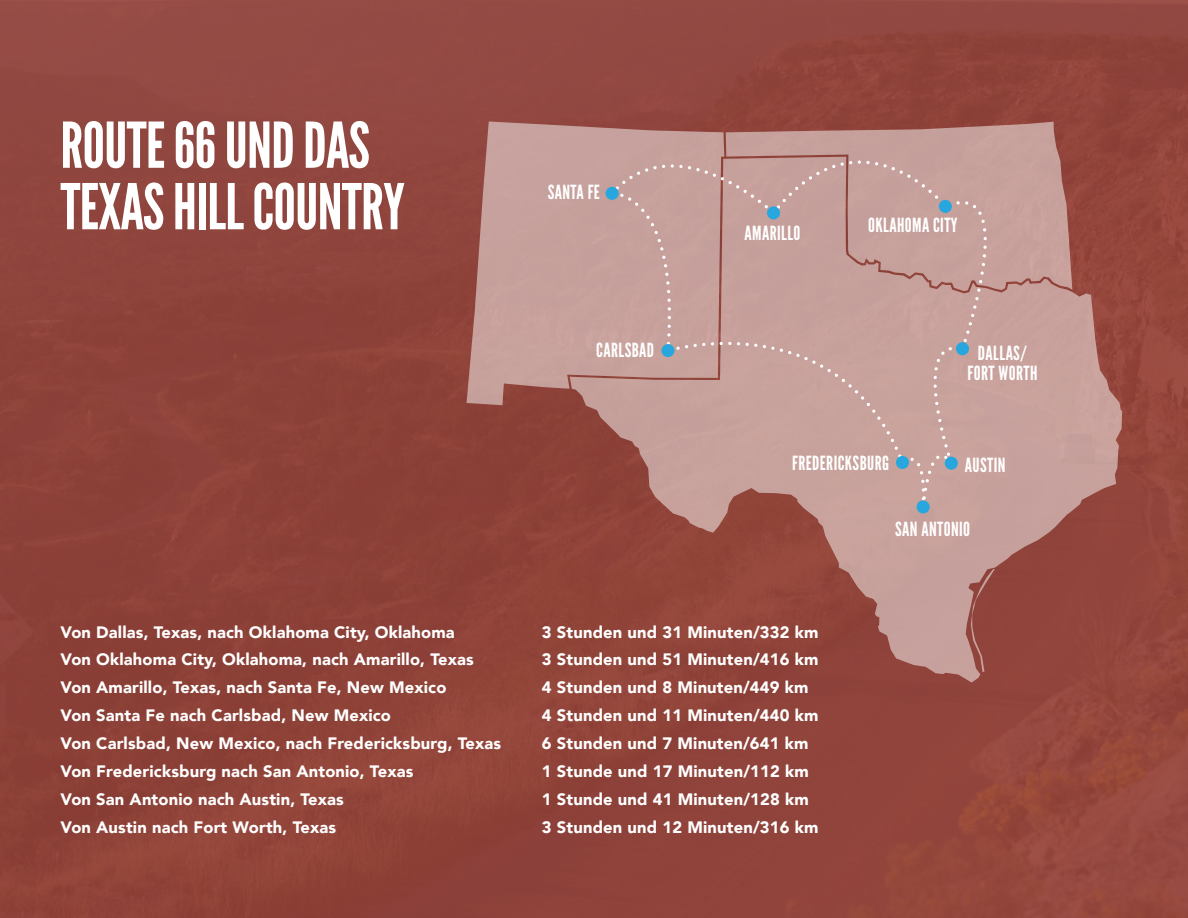
<style>
.page{position:relative;width:1188px;height:918px;background:#90443a}
.page>*{position:absolute;margin:0;border:0;box-sizing:border-box;transform-origin:0 0}
.t1{font:63px/61.5px "League Gothic";letter-spacing:-.01em;color:#fff}
.t2{font:19.5px/19.5px "League Gothic";letter-spacing:.02em;color:#fff;text-align:center}
.t3{font:900 16.5px "Avenir";letter-spacing:.01em;color:#fff}
</style>
<div class="page">
<svg style="left:467px;top:122px;width:257px;height:283px;fill:#c6a09c"></svg>
<svg style="left:726px;top:122px;width:333px;height:35px;fill:#c59f9b"></svg>
<svg style="left:570px;top:157px;width:552px;height:526px"></svg>
<div style="left:612px;top:160px;width:375px;height:348px;background:#c7a09b"></div>
<div style="left:956px;top:342px;width:13px;height:13px;background:#28a7df;border-radius:50%"></div>
<div style="left:939px;top:200px;width:13px;height:13px;background:#28a7df;border-radius:50%"></div>
<div style="left:767px;top:206px;width:13px;height:14px;background:#28a7df;border-radius:50%"></div>
<div style="left:606px;top:187px;width:13px;height:13px;background:#28a7df;border-radius:50%"></div>
<div style="left:661px;top:344px;width:14px;height:13px;background:#28a7df;border-radius:50%"></div>
<div style="left:896px;top:456px;width:13px;height:13px;background:#28a7df;border-radius:50%"></div>
<div style="left:917px;top:500px;width:13px;height:13px;background:#28a7df;border-radius:50%"></div>
<div style="left:945px;top:457px;width:13px;height:13px;background:#28a7df;border-radius:50%"></div>
<p class="t1" style="left:60px;top:115px;width:346px">ROUTE 66 UND DAS<br>TEXAS HILL COUNTRY</p>
<p class="t2" style="left:548px;top:183px;width:54px">SANTA FE</p>
<p class="t2" style="left:596px;top:340px;width:59px">CARLSBAD</p>
<p class="t2" style="left:745px;top:223px;width:57px">AMARILLO</p>
<p class="t2" style="left:868px;top:215px;width:91px">OKLAHOMA CITY</p>
<p class="t2" style="left:968px;top:343px;width:71px">DALLAS/<br>FORT WORTH</p>
<p class="t2" style="left:792px;top:453px;width:98px">FREDERICKSBURG</p>
<p class="t2" style="left:965px;top:455px;width:42px">AUSTIN</p>
<p class="t2" style="left:895px;top:519px;width:76px">SAN ANTONIO</p>
<p class="t3" style="left:60px;top:618px;width:396px">Von Dallas, Texas, nach Oklahoma City, Oklahoma</p>
<p class="t3" style="left:542px;top:618px;width:278px">3 Stunden und 31 Minuten/332 km</p>
<p class="t3" style="left:60px;top:646px;width:415px">Von Oklahoma City, Oklahoma, nach Amarillo, Texas</p>
<p class="t3" style="left:542px;top:646px;width:278px">3 Stunden und 51 Minuten/416 km</p>
<p class="t3" style="left:60px;top:673px;width:387px">Von Amarillo, Texas, nach Santa Fe, New Mexico</p>
<p class="t3" style="left:542px;top:673px;width:268px">4 Stunden und 8 Minuten/449 km</p>
<p class="t3" style="left:60px;top:701px;width:332px">Von Santa Fe nach Carlsbad, New Mexico</p>
<p class="t3" style="left:542px;top:701px;width:278px">4 Stunden und 11 Minuten/440 km</p>
<p class="t3" style="left:60px;top:729px;width:442px">Von Carlsbad, New Mexico, nach Fredericksburg, Texas</p>
<p class="t3" style="left:542px;top:729px;width:268px">6 Stunden und 7 Minuten/641 km</p>
<p class="t3" style="left:60px;top:757px;width:354px">Von Fredericksburg nach San Antonio, Texas</p>
<p class="t3" style="left:542px;top:757px;width:268px">1 Stunde und 17 Minuten/112 km</p>
<p class="t3" style="left:60px;top:785px;width:285px">Von San Antonio nach Austin, Texas</p>
<p class="t3" style="left:542px;top:785px;width:268px">1 Stunde und 41 Minuten/128 km</p>
<p class="t3" style="left:60px;top:813px;width:277px">Von Austin nach Fort Worth, Texas</p>
<p class="t3" style="left:542px;top:813px;width:278px">3 Stunden und 12 Minuten/316 km</p>
</div>
